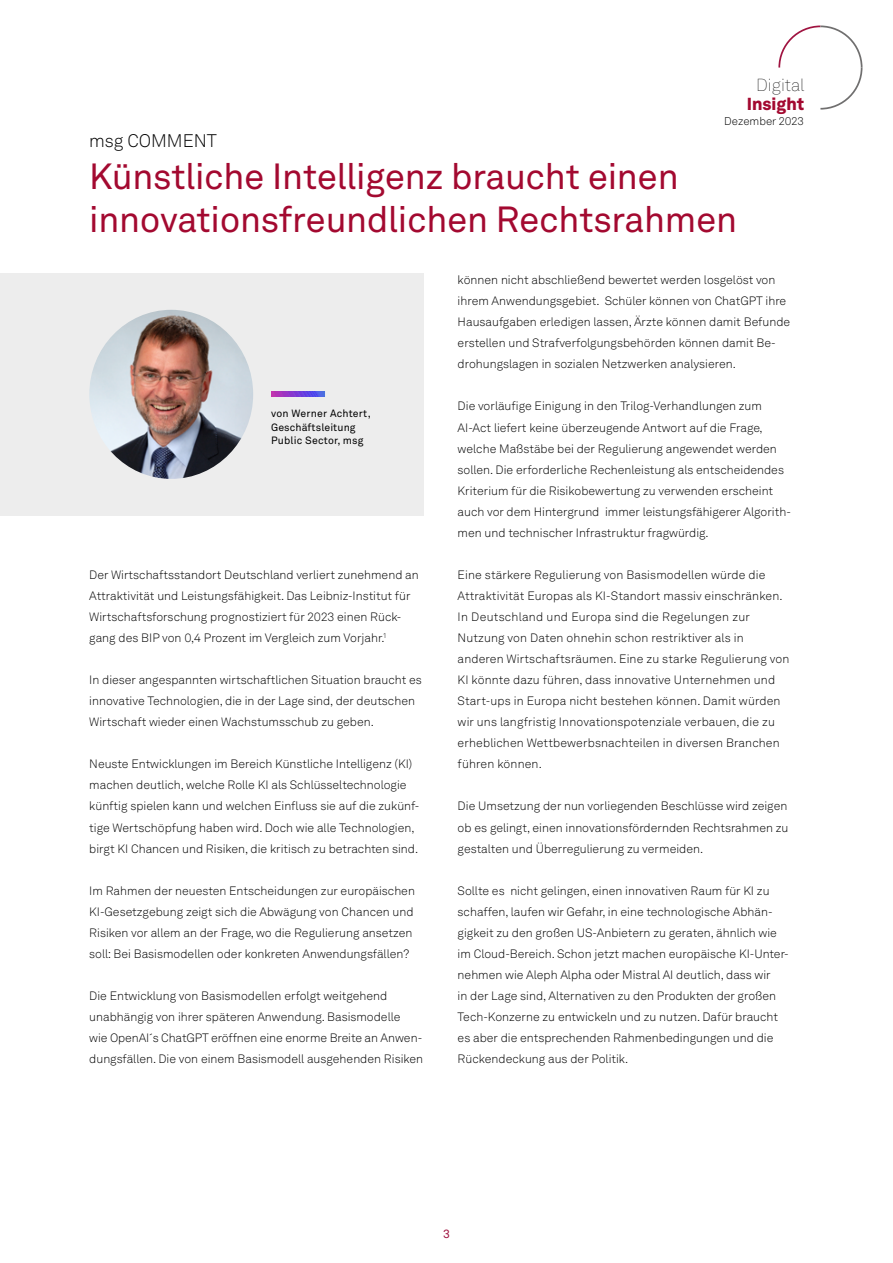
<style>
.page{position:relative;width:893px;height:1263px;background:#fff}
.page>*{position:absolute;margin:0;border:0;box-sizing:border-box;transform-origin:0 0}
.Fliesstext{font:36px/42.2px "Akkurat LL";letter-spacing:-.01em;color:#a30930}
.Fliesstext-2{font:300 18px "Akkurat LL";color:#000}
.Headline_32pt{font:100 17.25px "Akkurat LL";color:#000}
.Headline_32pt-2{font:900 17.25px "Akkurat LL";color:#a30930}
.Fliesstext-3{font:300 12px/21px "Akkurat LL";color:#000}
.t1{font:12px "Akkurat LL";color:#a01441}
.Subheadline_10pt{font:300 11.25px "Akkurat LL";color:#000}
.Fliesstext-4{font:10.5px/13.5px "Akkurat Std";letter-spacing:.015em;color:#000}
</style>
<div class="page">
<svg style="left:778px;top:25px;width:85px;height:85px"></svg>
<div style="left:0;top:274px;width:423px;height:242px;background:#ededed"></div>
<svg style="left:271px;top:392px;width:54px;height:5px"></svg>
<img style="left:89px;top:310px;width:164px;height:169px">
<p class="Headline_32pt" style="left:756px;top:74px;width:50px">Digital</p>
<p class="Headline_32pt-2" style="left:747px;top:90px;width:59px">Insight</p>
<p class="Subheadline_10pt" style="left:724px;top:113px;width:81px">Dezember 2023</p>
<p class="Fliesstext-2" style="left:89px;top:128px;width:129px">msg COMMENT</p>
<p class="Fliesstext" style="left:89px;top:154px;width:650px">Künstliche Intelligenz braucht einen innovationsfreundlichen Rechtsrahmen</p>
<p class="Fliesstext-4" style="left:271px;top:407px;width:101px">von Werner Achtert,</p>
<p class="Fliesstext-4" style="left:271px;top:420px;width:94px">Geschäftsleitung<br>Public Sector, msg</p>
<p class="Fliesstext-3" style="left:89px;top:564px;width:331px">Der Wirtschaftsstandort Deutschland verliert zunehmend an Attraktivität und Leistungsfähigkeit. Das Leibniz-Institut für Wirtschaftsforschung prognostiziert für 2023 einen Rück&shy;gang des BIP von 0,4 Prozent im Vergleich zum Vorjahr.<sup>1</sup></p>
<p class="Fliesstext-3" style="left:89px;top:669px;width:334px">In dieser angespannten wirtschaftlichen Situation braucht es innovative Technologien, die in der Lage sind, der deutschen<br>Wirtschaft wieder einen Wachstumsschub zu geben.</p>
<p class="Fliesstext-3" style="left:89px;top:753px;width:332px">Neuste Entwicklungen im Bereich Künstliche Intelligenz (KI) machen deutlich, welche Rolle KI als Schlüsseltechnologie künftig spielen kann und welchen Einfluss sie auf die zukünf&shy;tige Wertschöpfung haben wird. Doch wie alle Technologien, birgt KI Chancen und Risiken, die kritisch zu betrachten sind.</p>
<p class="Fliesstext-3" style="left:89px;top:880px;width:327px">Im Rahmen der neuesten Entscheidungen zur europäischen KI-Gesetzgebung zeigt sich die Abwägung von Chancen und Risiken vor allem an der Frage, wo die Regulierung ansetzen soll: Bei Basismodellen oder konkreten Anwendungsfällen?</p>
<p class="Fliesstext-3" style="left:89px;top:985px;width:335px">Die Entwicklung von Basismodellen erfolgt weitgehend unabhängig von ihrer späteren Anwendung. Basismodelle<br>wie OpenAI´s ChatGPT eröffnen eine enorme Breite an Anwen&shy;dungsfällen. Die von einem Basismodell ausgehenden Risiken</p>
<p class="Fliesstext-3" style="left:458px;top:269px;width:334px">können nicht abschließend bewertet werden losgelöst von ihrem Anwendungsgebiet. Schüler können von ChatGPT ihre Hausaufgaben erledigen lassen, Ärzte können damit Befunde erstellen und Strafverfolgungsbehörden können damit Be&shy;drohungslagen in sozialen Netzwerken analysieren.</p>
<p class="Fliesstext-3" style="left:458px;top:395px;width:335px">Die vorläufige Einigung in den Trilog-Verhandlungen zum AI-Act liefert keine überzeugende Antwort auf die Frage, welche Maßstäbe bei der Regulierung angewendet werden sollen. Die erforderliche Rechenleistung als entscheidendes Kriterium für die Risikobewertung zu verwenden erscheint auch vor dem Hintergrund immer leistungsfähigerer Algorith&shy;men und technischer Infrastruktur fragwürdig.</p>
<p class="Fliesstext-3" style="left:458px;top:564px;width:333px">Eine stärkere Regulierung von Basismodellen würde die Attraktivität Europas als KI-Standort massiv einschränken.<br>In Deutschland und Europa sind die Regelungen zur Nutzung von Daten ohnehin schon restriktiver als in anderen Wirtschaftsräumen. Eine zu starke Regulierung von KI könnte dazu führen, dass innovative Unternehmen und Start-ups in Europa nicht bestehen können. Damit würden wir uns langfristig Innovationspotenziale verbauen, die zu erheblichen Wettbewerbsnachteilen in diversen Branchen führen können.</p>
<p class="Fliesstext-3" style="left:458px;top:795px;width:332px;text-align:justify">Die Umsetzung der nun vorliegenden Beschlüsse wird zeigen ob es gelingt, einen innovationsfördernden Rechtsrahmen zu gestalten und Überregulierung zu vermeiden.</p>
<p class="Fliesstext-3" style="left:458px;top:880px;width:333px">Sollte es nicht gelingen, einen innovativen Raum für KI zu schaffen, laufen wir Gefahr, in eine technologische Abhän&shy;gigkeit zu den großen US-Anbietern zu geraten, ähnlich wie im Cloud-Bereich. Schon jetzt machen europäische KI-Unter&shy;nehmen wie Aleph Alpha oder Mistral AI deutlich, dass wir<br>in der Lage sind, Alternativen zu den Produkten der großen Tech-Konzerne zu entwickeln und zu nutzen. Dafür braucht es aber die entsprechenden Rahmenbedingungen und die Rückendeckung aus der Politik.</p>
<p class="t1" style="left:443px;top:1224px;width:8px">3</p>
</div>
